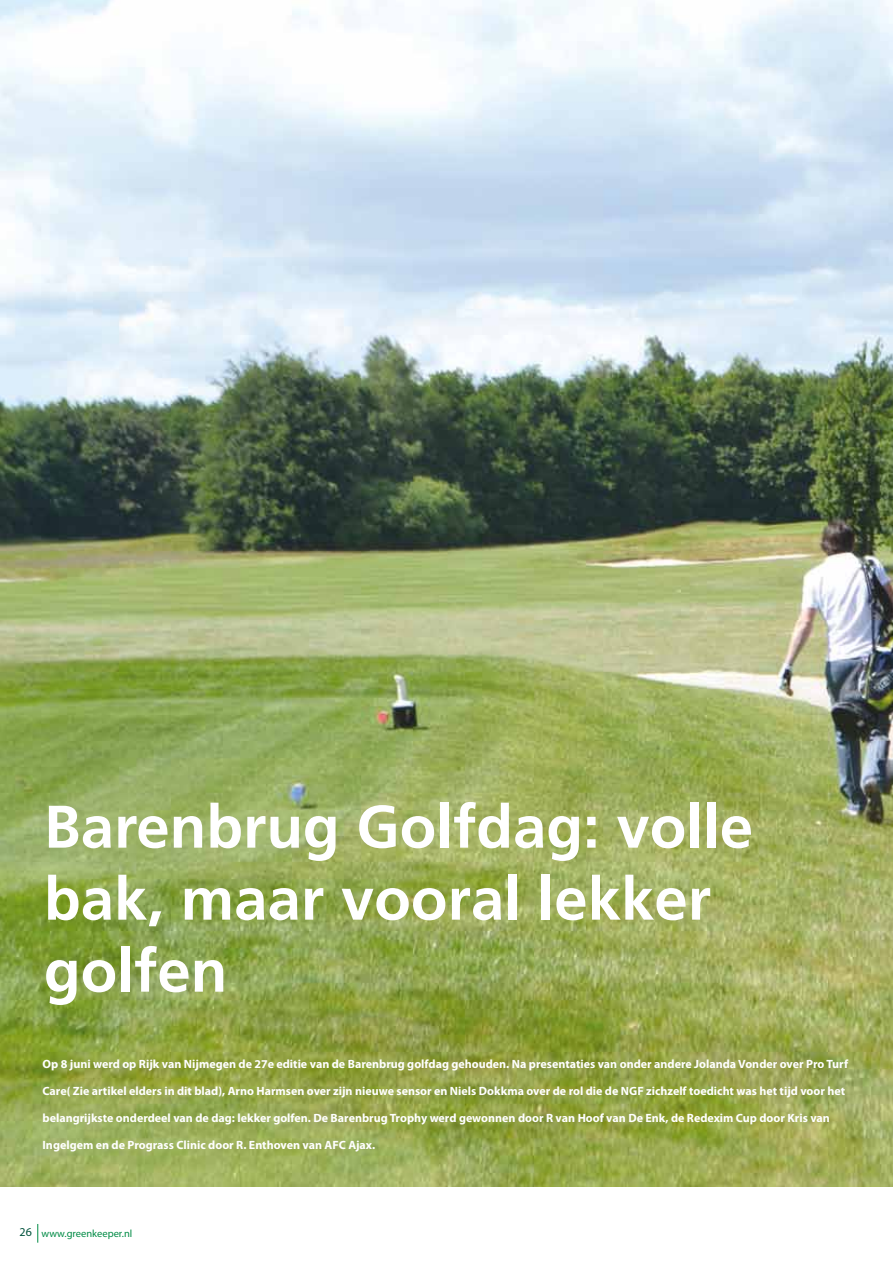
<style>
.page{position:relative;width:893px;height:1263px;background:#fff}
.page>*{position:absolute;margin:0;border:0;box-sizing:border-box;transform-origin:0 0}
.t1{font:700 60px/72px "Frutiger";color:#fff}
.t2{font:700 12px "Myriad Pro";color:#fff}
.t3{font:10.5px "Myriad Pro";color:#008b45}
.s1{font-size:12px;color:#00523c}
</style>
<div class="page">
<svg style="left:38px;top:1224px;width:1px;height:19px"></svg>
<img style="left:0;top:0;width:893px;height:1186px">
<h1 class="t1" style="left:44px;top:790px;width:711px">Barenbrug Golfdag: volle bak, maar vooral lekker golfen</h1>
<p class="t2" style="left:43px;top:1056px;width:807px">Op 8 juni werd op Rijk van Nijmegen de 27e editie van de Barenbrug golfdag gehouden. Na presentaties van onder andere Jolanda Vonder over Pro Turf</p>
<p class="t2" style="left:43px;top:1083px;width:804px">Care( Zie artikel elders in dit blad), Arno Harmsen over zijn nieuwe sensor en Niels Dokkma over de rol die de NGF zichzelf toedicht was het tijd voor het</p>
<p class="t2" style="left:43px;top:1110px;width:789px">belangrijkste onderdeel van de dag: lekker golfen. De Barenbrug Trophy werd gewonnen door R van Hoof van De Enk, de Redexim Cup door Kris van</p>
<p class="t2" style="left:43px;top:1137px;width:334px">Ingelgem en de Prograss Clinic door R. Enthoven van AFC Ajax.</p>
<p class="t3" style="left:20px;top:1227px;width:114px"><span class="s1">26</span> www.greenkeeper.nl</p>
</div>
